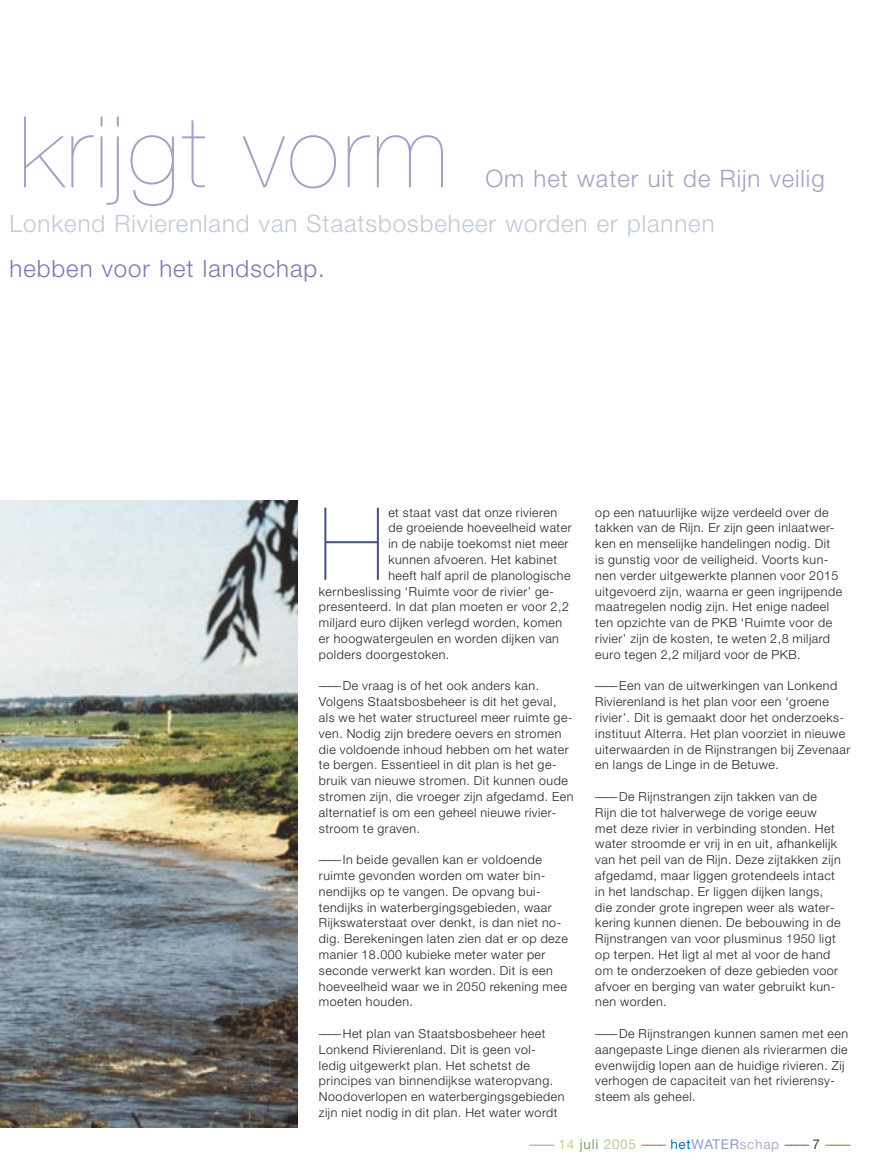
<style>
.page{position:relative;width:893px;height:1170px;background:#fff}
.page>*{position:absolute;margin:0;border:0;box-sizing:border-box;transform-origin:0 0}
.Body_Beginkap{font:200 100.95px "Helvetica Neue";color:#44527c}
.t1{font:200 99px "Helvetica Neue";letter-spacing:.035em;color:#a2a0c5}
.t2{font:300 24px "Helvetica Neue";letter-spacing:.04em;color:#bfc9d7}
.t3{font:300 24px "Helvetica Neue";letter-spacing:.04em;color:#a2a0c5}
.t4{font:300 24px "Helvetica Neue";letter-spacing:.04em;color:#7978b4}
.t5{font:13.5px "Helvetica Neue";letter-spacing:.05em;color:#8f98ca}
.Bodytekst{font:300 12.45px/15.8px "Helvetica Neue";letter-spacing:.04em;color:#212125}
.Body_Beginkap-2{font:300 12.45px "Helvetica Neue";letter-spacing:.04em;color:#212125}
.s1{font-size:12px}
.s2{color:#a7ab91}
.s3{color:#bfd381}
.s4{color:#799f61}
.s5{color:#bcca9d}
.s6{color:#be7061}
.s7{color:#0073b6}
.s8{color:#bbabc8}
.s9{color:#7b717b}
.s10{color:#52371e}
.s11{color:#7b9c29}
</style>
<div class="page">
<img style="left:0;top:500px;width:298px;height:627px">
<h2 class="t1" style="left:19px;top:95px;width:431px">krijgt vorm</h2>
<h3 class="t3" style="left:486px;top:164px;width:341px">Om het water uit de Rijn veilig</h3>
<h3 class="t2" style="left:9px;top:209px;width:707px">Lonkend Rivierenland van Staatsbosbeheer worden er plannen</h3>
<h3 class="t4" style="left:10px;top:254px;width:317px">hebben voor het landschap.</h3>
<p class="Body_Beginkap" style="left:319px;top:485px;width:67px">H</p>
<p class="Body_Beginkap-2" style="left:388px;top:504px;width:170px">et staat vast dat onze rivieren</p>
<p class="Body_Beginkap-2" style="left:388px;top:520px;width:185px">de groeiende hoeveelheid water</p>
<p class="Body_Beginkap-2" style="left:388px;top:536px;width:182px">in de nabije toekomst niet meer</p>
<p class="Body_Beginkap-2" style="left:388px;top:552px;width:170px">kunnen afvoeren. Het kabinet</p>
<p class="Body_Beginkap-2" style="left:388px;top:567px;width:184px">heeft half april de planologische</p>
<p class="Body_Beginkap-2" style="left:319px;top:583px;width:237px">kernbeslissing ‘Ruimte voor de rivier’ ge-</p>
<p class="Body_Beginkap-2" style="left:319px;top:599px;width:251px">presenteerd. In dat plan moeten er voor 2,2</p>
<p class="Body_Beginkap-2" style="left:319px;top:615px;width:245px">miljard euro dijken verlegd worden, komen</p>
<p class="Body_Beginkap-2" style="left:319px;top:631px;width:242px">er hoogwatergeulen en worden dijken van</p>
<p class="Body_Beginkap-2" style="left:319px;top:646px;width:132px">polders doorgestoken.</p>
<p class="Bodytekst" style="left:319px;top:677px;width:256px"><span class="s1">––––</span>De vraag is of het ook anders kan.<br>Volgens Staatsbosbeheer is dit het geval, als we het water structureel meer ruimte ge&shy;ven. Nodig zijn bredere oevers en stromen die voldoende inhoud hebben om het water te bergen. Essentieel in dit plan is het ge&shy;bruik van nieuwe stromen. Dit kunnen oude stromen zijn, die vroeger zijn afgedamd. Een alternatief is om een geheel nieuwe rivier&shy;stroom te graven.</p>
<p class="Bodytekst" style="left:319px;top:851px;width:251px"><span class="s1">––––</span>In beide gevallen kan er voldoende ruimte gevonden worden om water bin&shy;nendijks op te vangen. De opvang bui&shy;tendijks in waterbergingsgebieden, waar Rijkswaterstaat over denkt, is dan niet no&shy;dig. Berekeningen laten zien dat er op deze manier 18.000 kubieke meter water per seconde verwerkt kan worden. Dit is een hoeveelheid waar we in 2050 rekening mee moeten houden.</p>
<p class="Bodytekst" style="left:319px;top:1025px;width:247px"><span class="s1">––––</span>Het plan van Staatsbosbeheer heet Lonkend Rivierenland. Dit is geen vol&shy;ledig uitgewerkt plan. Het schetst de principes van binnendijkse wateropvang.<br>Noodoverlopen en waterbergingsgebieden zijn niet nodig in dit plan. Het water wordt</p>
<p class="Bodytekst" style="left:595px;top:504px;width:248px">op een natuurlijke wijze verdeeld over de takken van de Rijn. Er zijn geen inlaatwer&shy;ken en menselijke handelingen nodig. Dit<br>is gunstig voor de veiligheid. Voorts kun&shy;nen verder uitgewerkte plannen voor 2015 uitgevoerd zijn, waarna er geen ingrijpende maatregelen nodig zijn. Het enige nadeel ten opzichte van de PKB ‘Ruimte voor de rivier’ zijn de kosten, te weten 2,8 miljard euro tegen 2,2 miljard voor de PKB.</p>
<p class="Bodytekst" style="left:595px;top:677px;width:257px"><span class="s1">––––</span>Een van de uitwerkingen van Lonkend Rivierenland is het plan voor een ‘groene rivier’. Dit is gemaakt door het onderzoeks&shy;instituut Alterra. Het plan voorziet in nieuwe uiterwaarden in de Rijnstrangen bij Zevenaar en langs de Linge in de Betuwe.</p>
<p class="Bodytekst" style="left:595px;top:788px;width:247px"><span class="s1">––––</span>De Rijnstrangen zijn takken van de Rijn die tot halverwege de vorige eeuw met deze rivier in verbinding stonden. Het water stroomde er vrij in en uit, afhankelijk van het peil van de Rijn. Deze zijtakken zijn afgedamd, maar liggen grotendeels intact in het landschap. Er liggen dijken langs, die zonder grote ingrepen weer als water&shy;kering kunnen dienen. De bebouwing in de Rijnstrangen van voor plusminus 1950 ligt op terpen. Het ligt al met al voor de hand om te onderzoeken of deze gebieden voor afvoer en berging van water gebruikt kun&shy;nen worden.</p>
<p class="Bodytekst" style="left:595px;top:1025px;width:254px"><span class="s1">––––</span>De Rijnstrangen kunnen samen met een aangepaste Linge dienen als rivierarmen die evenwijdig lopen aan de huidige rivieren. Zij verhogen de capaciteit van het rivierensy&shy;steem als geheel.</p>
<p class="t5" style="left:530px;top:1135px;width:322px"><span class="s2">––––</span> <span class="s3">14</span> <span class="s4">juli</span> <span class="s5">2005</span> <span class="s6">––––</span> <span class="s7">het</span>WATER<span class="s8">schap</span> <span class="s9">––––</span> <span class="s10">7</span> <span class="s11">––––</span></p>
</div>
